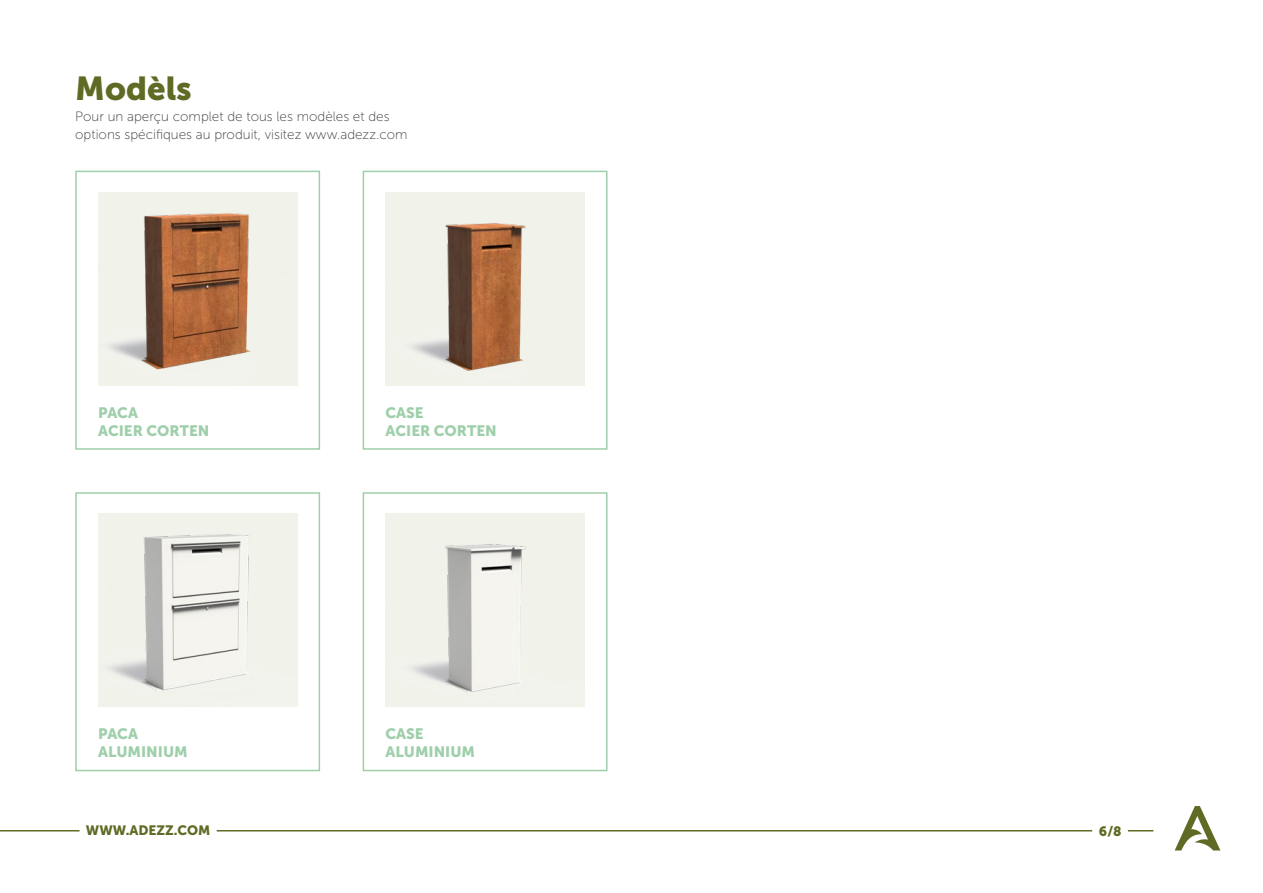
<style>
.page{position:relative;width:1263px;height:893px;background:#fff}
.page>*{position:absolute;margin:0;border:0;box-sizing:border-box;transform-origin:0 0}
.t1{font:33px "Museo Sans 900";color:#5f6b24}
.t2{font:15px/18px "Museo Sans 900";color:#9ecfaa}
.t3{font:13.5px/18px "Museo Sans 100";color:#3c3c3b}
.t4{font:13.5px "Museo Sans 900";color:#5f6b24}
</style>
<div class="page">
<svg style="left:1175px;top:806px;width:45px;height:44px"></svg>
<svg style="left:1128px;top:830px;width:25px;height:1px"></svg>
<hr style="left:0;top:830px;width:80px;height:1px;background:#5f6b24">
<hr style="left:217px;top:830px;width:875px;height:1px;background:#5f6b24">
<div style="left:75px;top:171px;width:245px;height:279px;border:2px solid #9ecfaa"></div>
<div style="left:75px;top:492px;width:245px;height:279px;border:2px solid #9ecfaa"></div>
<div style="left:363px;top:171px;width:244px;height:279px;border:2px solid #9ecfaa"></div>
<div style="left:363px;top:492px;width:244px;height:279px;border:2px solid #9ecfaa"></div>
<img style="left:98px;top:192px;width:199px;height:193px">
<img style="left:98px;top:513px;width:199px;height:194px">
<img style="left:385px;top:192px;width:200px;height:193px">
<img style="left:385px;top:513px;width:200px;height:194px">
<h1 class="t1" style="left:75px;top:70px;width:118px">Modèls</h1>
<p class="t3" style="left:75px;top:107px;width:334px">Pour un aperçu complet de tous les modèles et des options spécifiques au produit, visitez www.adezz.com</p>
<p class="t2" style="left:98px;top:403px;width:113px">PACA<br>ACIER CORTEN</p>
<p class="t2" style="left:98px;top:725px;width:91px">PACA<br>ALUMINIUM</p>
<p class="t2" style="left:385px;top:403px;width:113px">CASE<br>ACIER CORTEN</p>
<p class="t2" style="left:385px;top:725px;width:91px">CASE<br>ALUMINIUM</p>
<p class="t4" style="left:86px;top:823px;width:126px">WWW.ADEZZ.COM</p>
<p class="t4" style="left:1099px;top:823px;width:24px">6/8</p>
</div>
